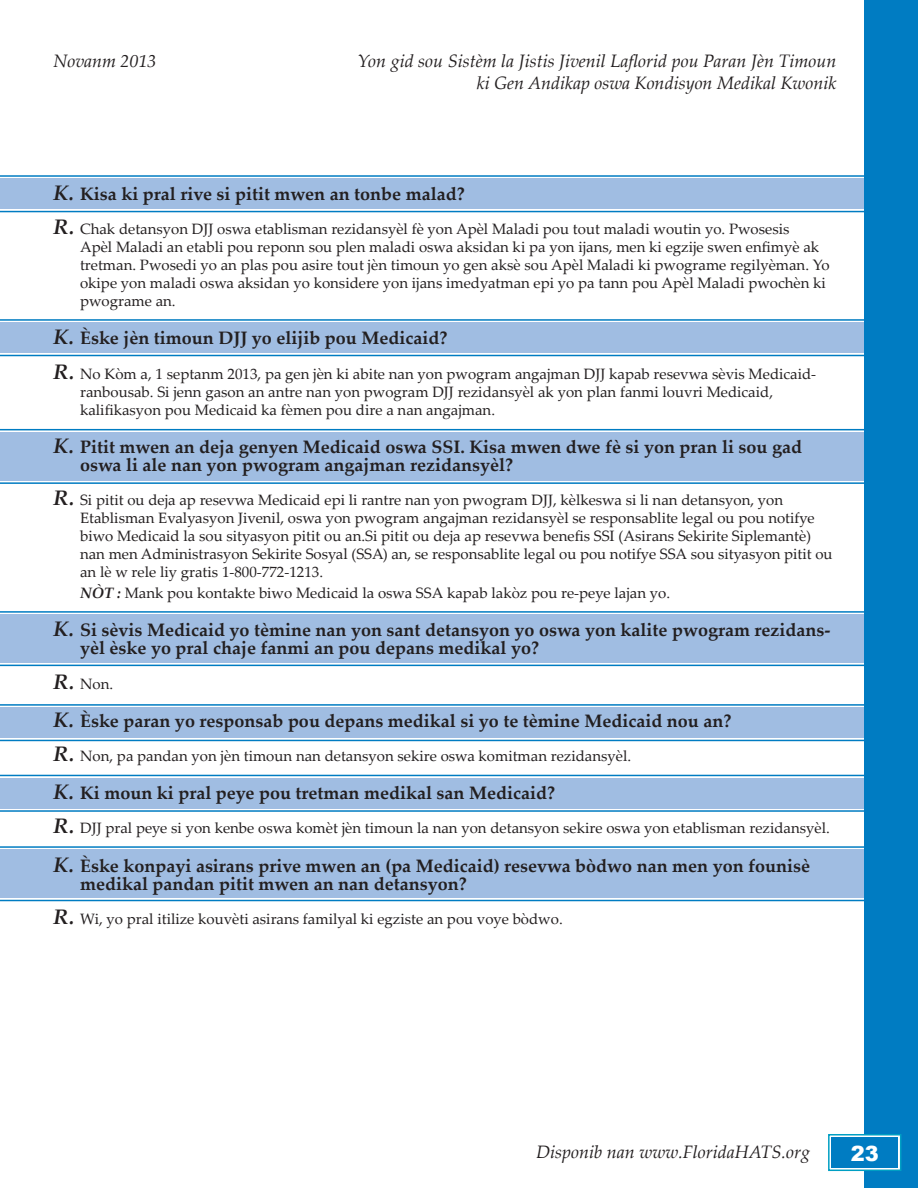
<style>
.page{position:relative;width:918px;height:1188px;background:#fff}
.page>*{position:absolute;margin:0;border:0;box-sizing:border-box;transform-origin:0 0}
.t1{font:900 21px "Arial";color:#fff}
.Q{font:700 18px/18px "Palatino Linotype";color:#231f20}
.t2{font:italic 18px/21.6px "Palatino Linotype";color:#231f20;text-align:right}
.A{font:15px/18px "Palatino Linotype";color:#231f20}
.s1{font-style:italic;font-size:21px}
.s2{font-weight:700;font-style:italic;font-size:21px}
.s3{font-weight:700;font-style:italic}
</style>
<div class="page">
<svg style="left:0;top:319px;width:865px;height:37px"></svg>
<div style="left:0;top:323px;width:918px;height:30px;background:#a0bde2"></div>
<svg style="left:0;top:846px;width:865px;height:55px"></svg>
<div style="left:0;top:850px;width:918px;height:48px;background:#a0bde2"></div>
<svg style="left:0;top:611px;width:865px;height:55px"></svg>
<div style="left:0;top:615px;width:918px;height:48px;background:#a0bde2"></div>
<svg style="left:0;top:775px;width:865px;height:37px"></svg>
<div style="left:0;top:778px;width:918px;height:30px;background:#a0bde2"></div>
<svg style="left:0;top:704px;width:865px;height:37px"></svg>
<div style="left:0;top:708px;width:918px;height:30px;background:#a0bde2"></div>
<svg style="left:0;top:175px;width:865px;height:37px"></svg>
<div style="left:0;top:179px;width:918px;height:30px;background:#a0bde2"></div>
<svg style="left:0;top:429px;width:865px;height:55px"></svg>
<div style="left:0;top:432px;width:918px;height:49px;background:#a0bde2"></div>
<div style="left:865px;top:0;width:53px;height:1188px;background:#007cc2"></div>
<svg style="left:828px;top:1134px;width:73px;height:37px"></svg>
<div style="left:831px;top:1137px;width:67px;height:31px;background:#007cc2"></div>
<p class="t2" style="left:54px;top:50px;width:105px">Novanm 2013</p>
<p class="t2" style="left:358px;top:50px;width:481px">Yon gid sou Sistèm la Jistis Jivenil Laflorid pou Paran Jèn Timoun ki Gen Andikap oswa Kondisyon Medikal Kwonik</p>
<p class="Q" style="left:53px;top:184px;width:413px"><span class="s1">K.</span> Kisa ki pral rive si pitit mwen an tonbe malad?</p>
<p class="A" style="left:80px;top:220px;width:751px;text-indent:-27px"><span class="s2">R.</span> Chak detansyon DJJ oswa etablisman rezidansyèl fè yon Apèl Maladi pou tout maladi woutin yo. Pwosesis<br>Apèl Maladi an etabli pou reponn sou plen maladi oswa aksidan ki pa yon ijans, men ki egzije swen enfimyè ak tretman. Pwosedi yo an plas pou asire tout jèn timoun yo gen aksè sou Apèl Maladi ki pwograme regilyèman. Yo okipe yon maladi oswa aksidan yo konsidere yon ijans imedyatman epi yo pa tann pou Apèl Maladi pwochèn ki pwograme an.</p>
<p class="Q" style="left:53px;top:329px;width:396px"><span class="s1">K.</span> Èske jèn timoun DJJ yo elijib pou Medicaid?</p>
<p class="A" style="left:80px;top:364px;width:738px;text-indent:-27px"><span class="s2">R.</span> No Kòm a, 1 septanm 2013, pa gen jèn ki abite nan yon pwogram angajman DJJ kapab resevwa sèvis Medicaid&shy;ranbousab. Si jenn gason an antre nan yon pwogram DJJ rezidansyèl ak yon plan fanmi louvri Medicaid, kalifikasyon pou Medicaid ka fèmen pou dire a nan angajman.</p>
<p class="Q" style="left:80px;top:437px;width:723px;text-indent:-27px"><span class="s1">K.</span> Pitit mwen an deja genyen Medicaid oswa SSI. Kisa mwen dwe fè si yon pran li sou gad oswa li ale nan yon pwogram angajman rezidansyèl?</p>
<p class="A" style="left:80px;top:490px;width:754px;text-indent:-27px"><span class="s2">R.</span> Si pitit ou deja ap resevwa Medicaid epi li rantre nan yon pwogram DJJ, kèlkeswa si li nan detansyon, yon Etablisman Evalyasyon Jivenil, oswa yon pwogram angajman rezidansyèl se responsablite legal ou pou notifye biwo Medicaid la sou sityasyon pitit ou an.Si pitit ou deja ap resevwa benefis SSI (Asirans Sekirite Siplemantè) nan men Administrasyon Sekirite Sosyal (SSA) an, se responsablite legal ou pou notifye SSA sou sityasyon pitit ou an lè w rele liy gratis 1-800-772-1213.</p>
<p class="A" style="left:80px;top:583px;width:592px"><span class="s3">NÒT :</span> Mank pou kontakte biwo Medicaid la oswa SSA kapab lakòz pou re-peye lajan yo.</p>
<p class="Q" style="left:80px;top:621px;width:752px;text-indent:-27px"><span class="s1">K.</span> Si sèvis Medicaid yo tèmine nan yon sant detansyon yo oswa yon kalite pwogram rezidans&shy;yèl èske yo pral chaje fanmi an pou depans medikal yo?</p>
<p class="A" style="left:53px;top:674px;width:62px"><span class="s2">R.</span> Non.</p>
<p class="Q" style="left:53px;top:711px;width:680px"><span class="s1">K.</span> Èske paran yo responsab pou depans medikal si yo te tèmine Medicaid nou an?</p>
<p class="A" style="left:53px;top:746px;width:580px"><span class="s2">R.</span> Non, pa pandan yon jèn timoun nan detansyon sekire oswa komitman rezidansyèl.</p>
<p class="Q" style="left:53px;top:783px;width:503px"><span class="s1">K.</span> Ki moun ki pral peye pou tretman medikal san Medicaid?</p>
<p class="A" style="left:53px;top:819px;width:778px"><span class="s2">R.</span> DJJ pral peye si yon kenbe oswa komèt jèn timoun la nan yon detansyon sekire oswa yon etablisman rezidansyèl.</p>
<p class="Q" style="left:80px;top:856px;width:732px;text-indent:-27px"><span class="s1">K.</span> Èske konpayi asirans prive mwen an (pa Medicaid) resevwa bòdwo nan men yon founisè medikal pandan pitit mwen an nan detansyon?</p>
<p class="A" style="left:53px;top:909px;width:511px"><span class="s2">R.</span> Wi, yo pral itilize kouvèti asirans familyal ki egziste an pou voye bòdwo.</p>
<p class="t2" style="left:536px;top:1140px;width:275px">Disponib nan www.FloridaHATS.org</p>
<p class="t1" style="left:851px;top:1138px;width:30px">23</p>
</div>
